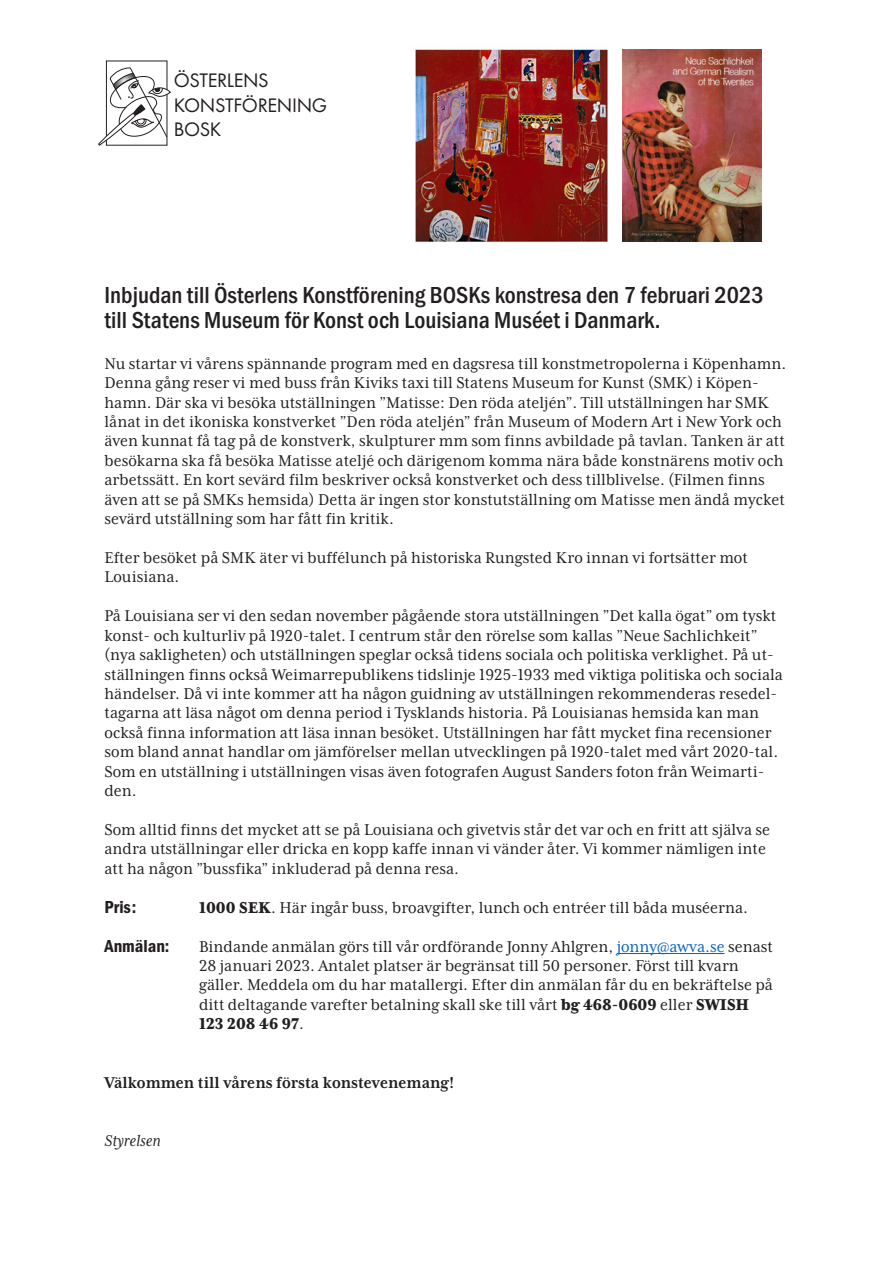
<style>
.page{position:relative;width:893px;height:1263px;background:#fff}
.page>*{position:absolute;margin:0;border:0;box-sizing:border-box;transform-origin:0 0}
.t1{font:500 24px/26px "Franklin Gothic URW Cond";color:#231f20}
.t2{font:20.25px/24.3px "Futura PT";letter-spacing:-.02em;color:#231f20}
.t3{font:18px/19.5px "Mrs Eaves XL Serif Nar OT";color:#231f20}
.t4{font:700 18px "Mrs Eaves XL Serif Nar OT";color:#231f20}
.t5{font:18px "Franklin Gothic URW Con Dem";color:#231f20}
.t6{font:italic 18px "Mrs Eaves XL Serif Nar OT";color:#231f20}
.s1{font-weight:800}
.s2{color:#0563c1}
</style>
<div class="page">
<svg style="left:98px;top:67px;width:73px;height:79px"></svg>
<hr style="left:617px;top:953px;width:108px;height:1px;background:#0563c1">
<img style="left:415px;top:49px;width:193px;height:193px">
<img style="left:622px;top:50px;width:140px;height:191px">
<p class="t2" style="left:174px;top:68px;width:155px">ÖSTERLENS<br>KONSTFÖRENING<br>BOSK</p>
<p class="t1" style="left:105px;top:280px;width:661px">Inbjudan till Österlens Konstförening BOSKs konstresa den 7 februari 2023 till Statens Museum för Konst och Louisiana Muséet i Danmark.</p>
<p class="t3" style="left:105px;top:354px;width:683px">Nu startar vi vårens spännande program med en dagsresa till konstmetropolerna i Köpenhamn.<br>Denna gång reser vi med buss från Kiviks taxi till Statens Museum for Kunst (SMK) i Köpen&shy;hamn. Där ska vi besöka utställningen ”Matisse: Den röda ateljén”. Till utställningen har SMK lånat in det ikoniska konstverket ”Den röda ateljén” från Museum of Modern Art i New York och även kunnat få tag på de konstverk, skulpturer mm som finns avbildade på tavlan. Tanken är att besökarna ska få besöka Matisse ateljé och därigenom komma nära både konstnärens motiv och arbetssätt. En kort sevärd film beskriver också konstverket och dess tillblivelse. (Filmen finns även att se på SMKs hemsida) Detta är ingen stor konstutställning om Matisse men ändå mycket sevärd utställning som har fått fin kritik.</p>
<p class="t3" style="left:105px;top:548px;width:645px">Efter besöket på SMK äter vi buffélunch på historiska Rungsted Kro innan vi fortsätter mot</p>
<p class="t3" style="left:105px;top:567px;width:76px">Louisiana.</p>
<p class="t3" style="left:105px;top:606px;width:680px">På Louisiana ser vi den sedan november pågående stora utställningen ”Det kalla ögat” om tyskt konst- och kulturliv på 1920-talet. I centrum står den rörelse som kallas ”Neue Sachlichkeit” (nya sakligheten) och utställningen speglar också tidens sociala och politiska verklighet. På ut&shy;ställningen finns också Weimarrepublikens tidslinje 1925-1933 med viktiga politiska och sociala händelser. Då vi inte kommer att ha någon guidning av utställningen rekommenderas resedel&shy;tagarna att läsa något om denna period i Tysklands historia. På Louisianas hemsida kan man också finna information att läsa innan besöket. Utställningen har fått mycket fina recensioner som bland annat handlar om jämförelser mellan utvecklingen på 1920-talet med vårt 2020-tal.<br>Som en utställning i utställningen visas även fotografen August Sanders foton från Weimarti&shy;den.</p>
<p class="t3" style="left:105px;top:820px;width:667px">Som alltid finns det mycket att se på Louisiana och givetvis står det var och en fritt att själva se andra utställningar eller dricka en kopp kaffe innan vi vänder åter. Vi kommer nämligen inte att ha någon ”bussfika” inkluderad på denna resa.</p>
<p class="t5" style="left:105px;top:895px;width:33px">Pris:</p>
<p class="t3" style="left:199px;top:898px;width:550px"><span class="s1">1000 SEK</span>. Här ingår buss, broavgifter, lunch och entréer till båda muséerna.</p>
<p class="t5" style="left:105px;top:933px;width:67px">Anmälan:</p>
<p class="t3" style="left:199px;top:937px;width:575px">Bindande anmälan görs till vår ordförande Jonny Ahlgren, <span class="s2">jonny@awva.se</span> senast<br>28 januari 2023. Antalet platser är begränsat till 50 personer. Först till kvarn</p>
<p class="t3" style="left:199px;top:975px;width:575px">gäller. Meddela om du har matallergi. Efter din anmälan får du en bekräftelse på ditt deltagande varefter betalning skall ske till vårt <span class="s1">bg 468-0609</span> eller <span class="s1">SWISH<br>123 208 46 97</span>.</p>
<p class="t4" style="left:105px;top:1072px;width:351px">Välkommen till vårens första konstevenemang!</p>
<p class="t6" style="left:105px;top:1131px;width:58px">Styrelsen</p>
</div>
